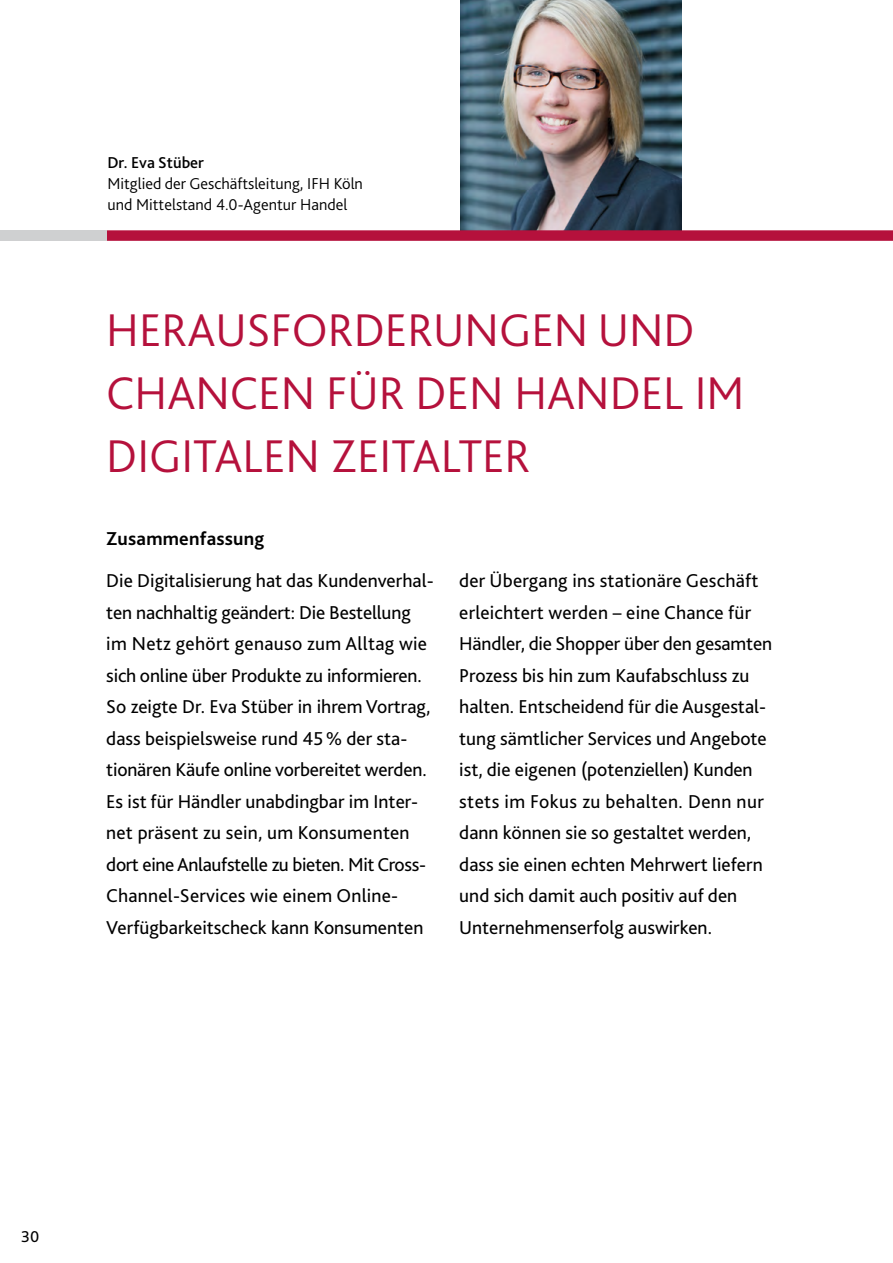
<style>
.page{position:relative;width:893px;height:1263px;background:#fff}
.page>*{position:absolute;margin:0;border:0;box-sizing:border-box;transform-origin:0 0}
.Ü2_headline{font:300 48px/63px "Bliss 2";color:#b5113c}
.einleitung_13_14{font:19.5px/31.5px "Bliss 2";color:#000}
.Ü4_bold_schwarz{font:700 19.5px "Bliss 2";letter-spacing:.01em;color:#000}
._10_14_neg{font:300 16.5px/21px "Bliss 2";color:#000}
.t1{font:16.5px "Bliss 2";color:#000}
.s1{font-weight:500}
</style>
<div class="page">
<img style="left:460px;top:0;width:221px;height:230px">
<div style="left:106px;top:230px;width:787px;height:11px;background:#b5113c"></div>
<div style="left:0;top:230px;width:106px;height:11px;background:#cfd0d1"></div>
<p class="_10_14_neg" style="left:107px;top:152px;width:257px"><span class="s1">Dr. Eva Stüber<br></span>Mitglied der Geschäftsleitung, IFH Köln und Mittelstand 4.0-Agentur Handel</p>
<p class="Ü2_headline" style="left:106px;top:297px;width:640px">HERAUSFORDERUNGEN UND<br>CHANCEN FÜR DEN HANDEL IM<br>DIGITALEN ZEITALTER</p>
<p class="Ü4_bold_schwarz" style="left:106px;top:527px;width:160px">Zusammenfassung</p>
<p class="einleitung_13_14" style="left:106px;top:565px;width:329px">Die Digitalisierung hat das Kundenverhal&shy;ten nachhaltig geändert: Die Bestellung im Netz gehört genauso zum Alltag wie sich online über Produkte zu informieren.<br>So zeigte Dr. Eva Stüber in ihrem Vortrag, dass beispielsweise rund 45% der sta&shy;tionären Käufe online vorbereitet werden.<br>Es ist für Händler unabdingbar im Inter&shy;net präsent zu sein, um Konsumenten dort eine Anlaufstelle zu bieten. Mit Cross-Channel-Services wie einem Online-Verfügbarkeitscheck kann Konsumenten</p>
<p class="einleitung_13_14" style="left:459px;top:565px;width:314px">der Übergang ins stationäre Geschäft erleichtert werden – eine Chance für Händler, die Shopper über den gesamten Prozess bis hin zum Kaufabschluss zu halten. Entscheidend für die Ausgestal&shy;tung sämtlicher Services und Angebote ist, die eigenen (potenziellen) Kunden stets im Fokus zu behalten. Denn nur dann können sie so gestaltet werden, dass sie einen echten Mehrwert liefern und sich damit auch positiv auf den Unternehmenserfolg auswirken.</p>
<p class="t1" style="left:21px;top:1226px;width:20px">30</p>
</div>
